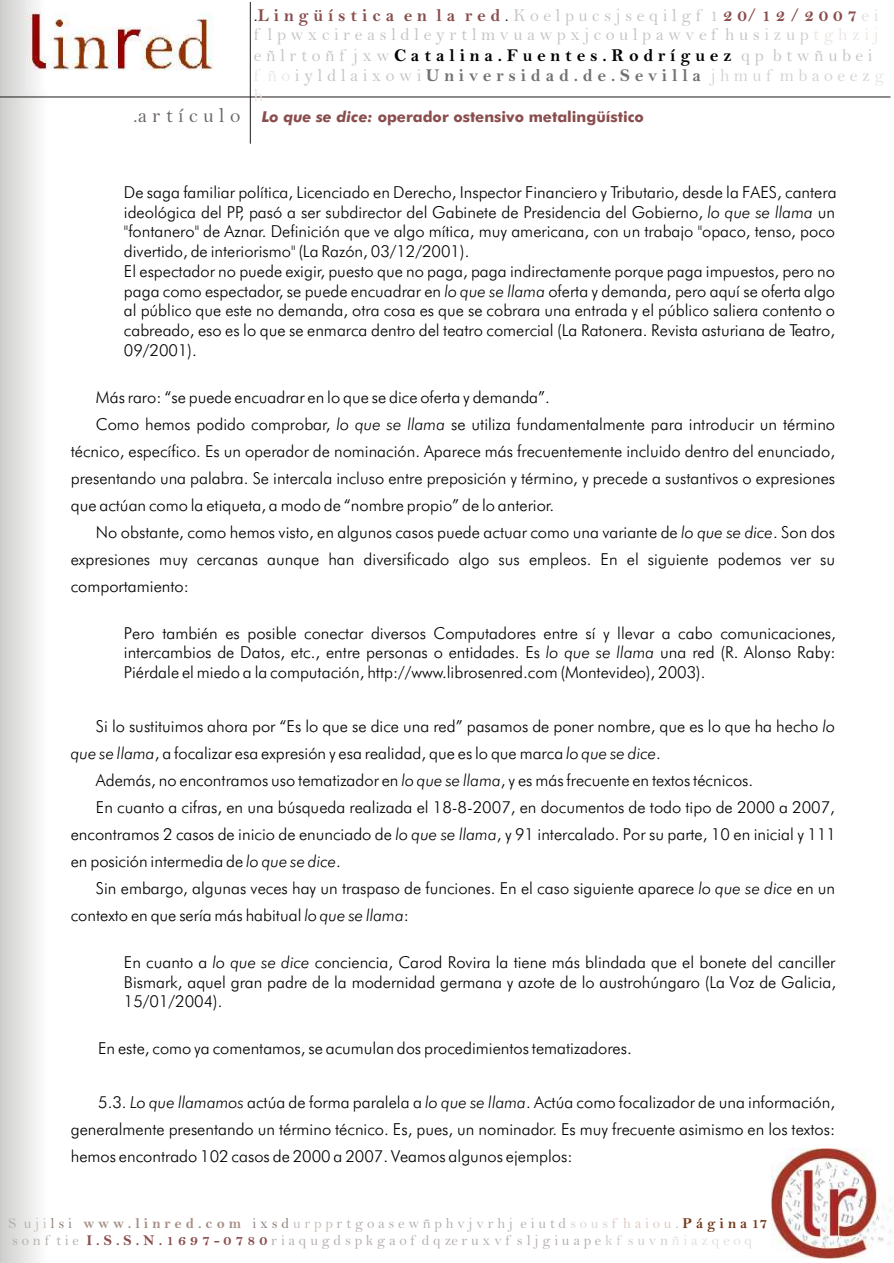
<style>
.page{position:relative;width:894px;height:1263px;background:#fff}
.page>*{position:absolute;margin:0;border:0;box-sizing:border-box;transform-origin:0 0}
.t1{font:21px "Bell";color:#696363}
.t2{font:18px/20.1px "Bell";color:#c4c4c4}
.t3{font:700 18px/20.1px "Bell";color:#737070}
.t4{font:700 18px "Bell";color:#8a4d4d}
.t5{font:16.5px/19.8px "Futura Lt BT";color:#000;text-align:justify}
.t6{font:15px "Bell";letter-spacing:.25em;color:#b3adab}
.t7{font:700 15px "Futura Md BT";color:#8a4d4d}
.s1{font-weight:400;color:#1f1a17}
.s2{font-weight:400;color:#c4c4c4}
.s3{font-weight:400;color:#e0dede}
.s4{color:#1f1a17}
.s5{color:#ccc}
.s6{color:#ebe6e3}
.s7{font-weight:700;color:#000}
.s8{font-weight:400;color:#ebe6e3}
.s9{font-weight:400;color:#d4d1d1}
.s10{font-style:italic}
.s11{color:#c4bab5}
.s12{color:#8c7a73}
.s13{font-weight:700;color:#a68f85}
.s14{color:#d9d4d1}
.s15{color:#dbc7bf}
.s16{font-weight:700;color:#733b1c}
.s17{font-weight:700;color:#8a4d4d}
.s18{color:#ccc9c9}
.s19{color:#e0dedb}
</style>
<div class="page">
<div style="left:0;top:0;width:47px;height:1263px;background:linear-gradient(to right,#cececd,#fdfdfd)"></div>
<img style="left:26px;top:0;width:188px;height:90px">
<hr style="left:0;top:97px;width:891px;height:1px;background:#1f1a17">
<hr style="left:250px;top:2px;width:1px;height:142px;background:#1f1a17">
<img style="left:772px;top:1149px;width:120px;height:109px">
<p class="t1" style="left:133px;top:108px;width:109px">.a r t í c u l o</p>
<p class="t4" style="left:254px;top:9px;width:626px"><span class="s1">.</span>L i n g ü í s t i c a e n l a r e d <span class="s2">K o e l p u c s j s e q i l g f 1</span> 2 0/ 1 2 / 2 0 0 7 <span class="s3">e i</span></p>
<p class="t2" style="left:254px;top:7px;width:626px;text-indent:251px"><span class="s4">.<br></span>fl p w x c i r e a s l d l e y r t l m v u a w p x j c o u l p a w v e fh u s<span class="s5">i z u p</span> <span class="s6">t g h z i j </span>e ñ l r t o ñ f j x w <span class="s7">C a t a l i n a . F u e n t e s . R o d r í g u e z</span></p>
<p class="t3" style="left:254px;top:47px;width:632px;text-indent:487px"><span class="s2">q p b t w ñ u b e i<br></span><span class="s8">f ñ o</span><span class="s2">i y l d l a i x o w i</span>U n i v e r s i d a d . d e . S e v i l l a <span class="s9">j hm u f m b a o e e z</span><span class="s8">g h</span></p>
<p class="t7" style="left:262px;top:110px;width:384px"><span class="s10">Lo que se dice:</span> operador ostensivo metalingüístico</p>
<p class="t5" style="left:124px;top:184px;width:714px;text-align:left">De saga familiar política, Licenciado en Derecho, Inspector Financiero y Tributario, desde la FAES, cantera ideológica del PP, pasó a ser subdirector del Gabinete de Presidencia del Gobierno, <span class="s10">lo que se llama</span> un "fontanero" de Aznar. Definición que ve algo mítica, muy americana, con un trabajo "opaco, tenso, poco divertido, de interiorismo" (La Razón, 03/12/2001).<br>El espectador no puede exigir, puesto que no paga, paga indirectamente porque paga impuestos, pero no paga como espectador, se puede encuadrar en <span class="s10">lo que se llama</span> oferta y demanda, pero aquí se oferta algo al público que este no demanda, otra cosa es que se cobrara una entrada y el público saliera contento o cabreado, eso es lo que se enmarca dentro del teatro comercial (La Ratonera. Revista asturiana de Teatro, 09/2001).</p>
<p class="t5" style="left:96px;top:389px;width:456px">Más raro: “se puede encuadrar en lo que se dice oferta y demanda”.</p>
<p class="t5" style="left:96px;top:416px;width:741px">Como hemos podido comprobar, <span class="s10">lo que se llama</span> se utiliza fundamentalmente para introducir un término</p>
<p class="t5" style="left:71px;top:443px;width:766px">técnico, específico. Es un operador de nominación. Aparece más frecuentemente incluido dentro del enunciado,</p>
<p class="t5" style="left:71px;top:470px;width:766px">presentando una palabra. Se intercala incluso entre preposición y término, y precede a sustantivos o expresiones</p>
<p class="t5" style="left:71px;top:497px;width:485px">que actúan como la etiqueta, a modo de “nombre propio” de lo anterior.</p>
<p class="t5" style="left:96px;top:524px;width:741px">No obstante, como hemos visto, en algunos casos puede actuar como una variante de <span class="s10">lo que se dice</span>. Son dos</p>
<p class="t5" style="left:71px;top:551px;width:766px">expresiones muy cercanas aunque han diversificado algo sus empleos. En el siguiente podemos ver su</p>
<p class="t5" style="left:71px;top:578px;width:120px">comportamiento:</p>
<p class="t5" style="left:124px;top:624px;width:714px">Pero también es posible conectar diversos Computadores entre sí y llevar a cabo comunicaciones, intercambios de Datos, etc., entre personas o entidades. Es <span class="s10">lo que se llama</span> una red (R. Alonso Raby:<br>Piérdale el miedo a la computación, http://www.librosenred.com (Montevideo), 2003).</p>
<p class="t5" style="left:96px;top:718px;width:741px">Si lo sustituimos ahora por “Es lo que se dice una red” pasamos de poner nombre, que es lo que ha hecho <span class="s10">lo</span></p>
<p class="t5" style="left:71px;top:745px;width:592px"><span class="s10">que se llama</span>, a focalizar esa expresión y esa realidad, que es lo que marca <span class="s10">lo que se dice</span>.</p>
<p class="t5" style="left:96px;top:772px;width:659px">Además, no encontramos uso tematizador en <span class="s10">lo que se llama</span>, y es más frecuente en textos técnicos.</p>
<p class="t5" style="left:96px;top:799px;width:741px">En cuanto a cifras, en una búsqueda realizada el 18-8-2007, en documentos de todo tipo de 2000 a 2007,</p>
<p class="t5" style="left:71px;top:826px;width:767px">encontramos 2 casos de inicio de enunciado de <span class="s10">lo que se llama</span>, y 91 intercalado. Por su parte, 10 en inicial y 111</p>
<p class="t5" style="left:71px;top:853px;width:272px">en posición intermedia de <span class="s10">lo que se dice</span>.</p>
<p class="t5" style="left:96px;top:880px;width:741px">Sin embargo, algunas veces hay un traspaso de funciones. En el caso siguiente aparece <span class="s10">lo que se dice</span> en un</p>
<p class="t5" style="left:71px;top:907px;width:340px">contexto en que sería más habitual <span class="s10">lo que se llama</span>:</p>
<p class="t5" style="left:124px;top:954px;width:714px">En cuanto a <span class="s10">lo que se dice</span> conciencia, Carod Rovira la tiene más blindada que el bonete del canciller Bismark, aquel gran padre de la modernidad germana y azote de lo austrohúngaro (La Voz de Galicia, 15/01/2004).</p>
<p class="t5" style="left:98px;top:1040px;width:535px">En este, como ya comentamos, se acumulan dos procedimientos tematizadores.</p>
<p class="t5" style="left:71px;top:1090px;width:766px;line-height:27px;text-indent:27px">5.3. <span class="s10">Lo que llamamos</span> actúa de forma paralela a <span class="s10">lo que se llama</span>. Actúa como focalizador de una información, generalmente presentando un término técnico. Es, pues, un nominador. Es muy frecuente asimismo en los textos: hemos encontrado 102 casos de 2000 a 2007. Veamos algunos ejemplos:</p>
<p class="t6" style="left:8px;top:1218px;width:760px">S u<span class="s11">j i</span> <span class="s12">l s i</span> <span class="s13">w w w . l i n r e d . c o m</span> <span class="s12">i x s d</span><span class="s11">u r p p</span>r t g o a s e w ñ p h v j v r h j e i u t d<span class="s14">s o u s</span> <span class="s15">f h a i o u</span> <span class="s16">P á g i n a 17</span></p>
<p class="t6" style="left:675px;top:1218px;width:5px">.</p>
<p class="t6" style="left:12px;top:1235px;width:68px">s o n f t i e</p>
<p class="t6" style="left:87px;top:1235px;width:667px"><span class="s17">I . S . S . N . 1 6 9 7 - 0 7 8 0</span>r i a q u g d s p k g a o f d q ze r u x v f s l j g i u a p e<span class="s18">k f s u v n</span><span class="s19">ñ i a z q e o q</span></p>
</div>
